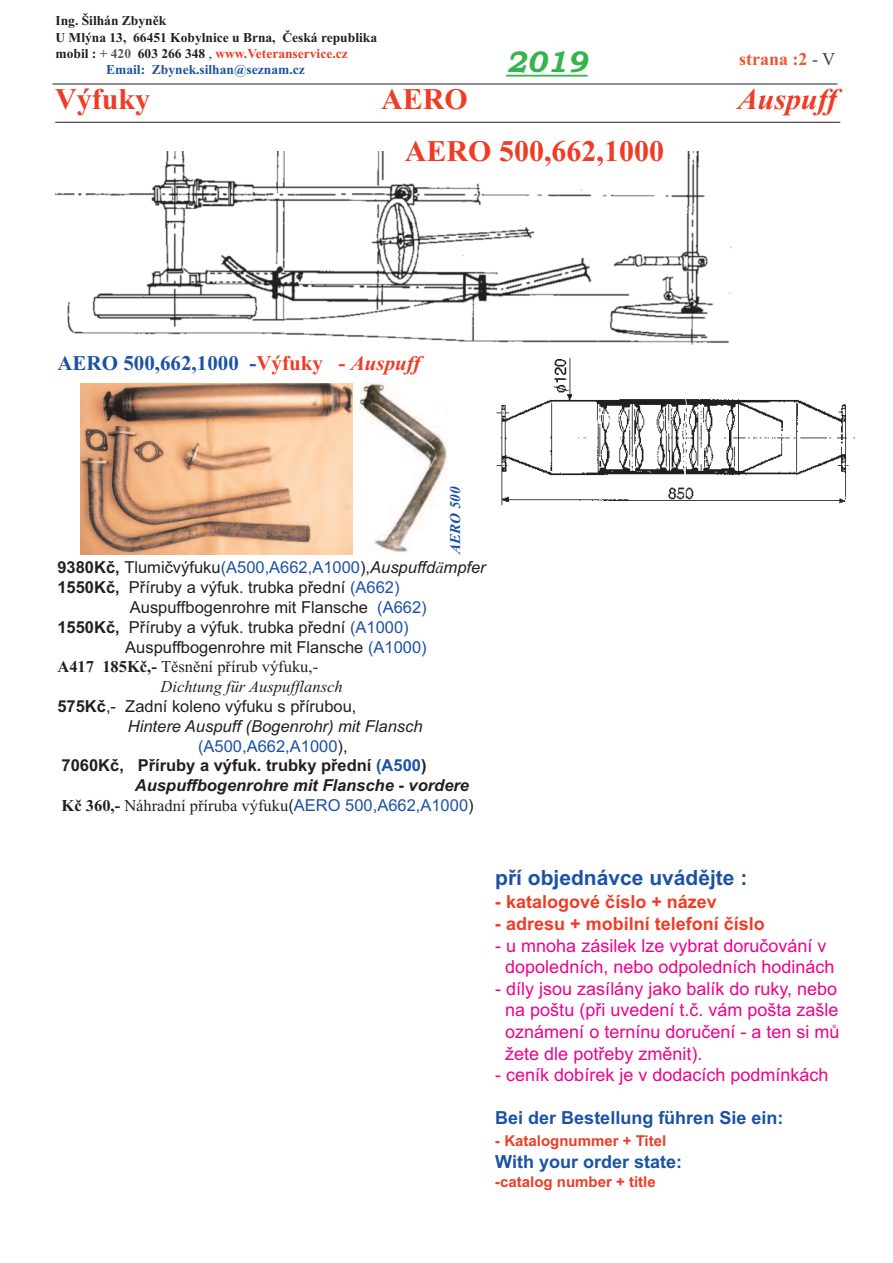
<style>
.page{position:relative;width:893px;height:1263px;background:#fff}
.page>*{position:absolute;margin:0;border:0;box-sizing:border-box;transform-origin:0 0}
.t1{font:700 30px "Times New Roman";color:#ef3c25}
.t2{font:italic 700 30px "Times New Roman";color:#ef3c25}
.t3{font:italic 700 30px "Bookman Old Style";color:#36b44b}
.t4{font:700 21px "Times New Roman";color:#1c52a4}
.t5{font:700 21px "Arial";color:#1c52a4}
.t6{font:18px/21.6px "Arial";color:#ed028c;text-align:center}
.t7{font:700 18px "Arial";color:#ef3c25}
.t8{font:700 18px "Arial";color:#1c52a4}
.t9{font:700 18px "Times New Roman";color:#f05431}
.t10{font:16.5px "Arial";color:#231f20}
.t11{font:16.5px "Arial";color:#1c52a4}
.t12{font:italic 16.5px/19.8px "Times New Roman";color:#231f20}
.t13{font:16.5px "Times New Roman";color:#231f20}
.t14{font:700 16.5px "Arial";color:#231f20}
.t15{font:italic 700 16.5px "Arial";color:#231f20}
.t16{font:italic 16.5px "Arial";color:#231f20}
.t17{font:700 15px "Arial";color:#ef3c25}
.t18{font:italic 700 15px "Times New Roman";color:#1c52a4}
.t19{font:700 13.5px "Times New Roman";color:#231f20}
.t20{font:700 13.5px "Times New Roman";color:#ef3c25}
.t21{font:700 13.5px "Times New Roman";color:#1c52a4}
.s1{color:#231f20}
.s2{color:#57585a}
.s3{font-weight:400;color:#231f20}
.s4{font-weight:400;color:#3e3e3f}
.s5{color:#ef3c25}
.s6{font-style:italic;color:#ef3c25}
.s7{font-weight:700;color:#231f20}
.s8{font-style:italic;color:#231f20}
.s9{font-family:"Times New Roman";font-style:italic;color:#231f20}
.s10{font-weight:700}
.s11{color:#1c52a4}
.s12{font-weight:700;font-style:normal}
.s13{font-style:normal}
.s14{font-family:"Arial"}
.s15{font-family:"Arial";color:#1c52a4}
</style>
<div class="page">
<hr style="left:53px;top:84px;width:784px;height:1px;background:#231f20">
<hr style="left:55px;top:122px;width:785px;height:1px;background:#231f20">
<img style="left:360px;top:383px;width:88px;height:170px">
<img style="left:80px;top:383px;width:273px;height:171px">
<img style="left:56px;top:152px;width:676px;height:193px">
<div style="left:403px;top:139px;width:266px;height:32px;background:#fff"></div>
<img style="left:496px;top:358px;width:358px;height:148px">
<hr style="left:506px;top:75px;width:82px;height:2px;background:#36b44b">
<p class="t19" style="left:56px;top:13px;width:112px">Ing. Šilhán Zbyněk</p>
<p class="t19" style="left:56px;top:29px;width:323px">U Mlýna 13, 66451 Kobylnice u Brna, Česká republika</p>
<p class="t20" style="left:56px;top:45px;width:294px"><span class="s1">mobil :</span> <span class="s2">+ 420</span> <span class="s1">603 266 348</span> <span class="s3">,</span> www.Veteranservice.cz</p>
<p class="t21" style="left:106px;top:61px;width:200px">Email: Zbynek.silhan@seznam.cz</p>
<h1 class="t3" style="left:506px;top:44px;width:83px">2019</h1>
<p class="t9" style="left:739px;top:48px;width:98px">strana :2 <span class="s4">- V</span></p>
<h1 class="t1" style="left:55px;top:81px;width:97px">Výfuky</h1>
<h1 class="t1" style="left:381px;top:81px;width:88px">AERO</h1>
<h1 class="t2" style="left:738px;top:81px;width:101px">Auspuff</h1>
<h1 class="t1" style="left:405px;top:133px;width:261px">AERO 500,662,1000</h1>
<p class="t4" style="left:57px;top:351px;width:365px">AERO 500,662,1000 -<span class="s5">Výfuky -</span> <span class="s6">Auspuff</span></p>
<p class="t18" style="left:446px;top:554px;width:69px;rotate:-90deg">AERO 500</p>
<p class="t11" style="left:57px;top:558px;width:430px"><span class="s7">9380Kč,</span> <span class="s1">Tlumičvýfuku</span>(A500,A662,A1000<span class="s1">),</span><span class="s8">Auspuffd</span><span class="s9">ä</span><span class="s8">mpfer</span></p>
<p class="t10" style="left:57px;top:578px;width:344px"><span class="s10">1550Kč,</span> Příruby a výfuk. trubka přední <span class="s11">(A662)</span></p>
<p class="t10" style="left:130px;top:598px;width:298px">Auspuffbogenrohre mit Flansche <span class="s11">(A662)</span></p>
<p class="t10" style="left:57px;top:617px;width:353px"><span class="s10">1550Kč,</span> Příruby a výfuk. trubka přední <span class="s11">(A1000)</span></p>
<p class="t10" style="left:125px;top:637px;width:303px">Auspuffbogenrohre mit Flansche <span class="s11">(A1000)</span></p>
<p class="t12" style="left:161px;top:656px;width:184px;text-indent:-103px"><span class="s12">A417 185Kč,-</span> <span class="s13">Těsnění přírub výfuku,-<br></span>Dichtung für Auspufflansch</p>
<p class="t10" style="left:57px;top:697px;width:301px"><span class="s10">575Kč</span>,- Zadní koleno výfuku s přírubou,</p>
<p class="t16" style="left:128px;top:716px;width:296px">Hintere Auspuff (Bogenrohr) mit Flansch</p>
<p class="t11" style="left:198px;top:736px;width:151px">(A500,A662,A1000<span class="s1">),</span></p>
<p class="t14" style="left:62px;top:756px;width:366px">7060Kč, Příruby a výfuk. trubky přední <span class="s11">(A500</span>)</p>
<p class="t15" style="left:135px;top:776px;width:336px">Auspuffbogenrohre mit Flansche - vordere</p>
<p class="t13" style="left:62px;top:796px;width:414px"><span class="s10">Kč 360,-</span> Náhradní příruba výfuku<span class="s14">(</span><span class="s15">AERO 500,A662,A1000</span><span class="s14">)</span></p>
<p class="t5" style="left:495px;top:866px;width:254px">pří objednávce uvádějte :</p>
<p class="t7" style="left:495px;top:892px;width:223px">- katalogové číslo + název</p>
<p class="t7" style="left:495px;top:913px;width:271px">- adresu + mobilní telefoní číslo</p>
<p class="t6" style="left:495px;top:935px;width:341px">- u mnoha zásilek lze vybrat doručování v dopoledních, nebo odpoledních hodinách</p>
<p class="t6" style="left:505px;top:978px;width:336px;text-align:left;text-indent:-10px">- díly jsou zasílány jako balík do ruky, nebo na poštu (při uvedení t.č. vám pošta zašle oznámení o ternínu doručení - a ten si mů žete dle potřeby změnit).</p>
<p class="t6" style="left:495px;top:1064px;width:335px">- ceník dobírek je v dodacích podmínkách</p>
<p class="t8" style="left:495px;top:1108px;width:290px">Bei der Bestellung führen Sie ein:</p>
<p class="t17" style="left:495px;top:1132px;width:173px">- Katalognummer + Titel</p>
<p class="t8" style="left:495px;top:1151px;width:188px">With your order state:</p>
<p class="t17" style="left:495px;top:1173px;width:162px">-catalog number + title</p>
</div>
